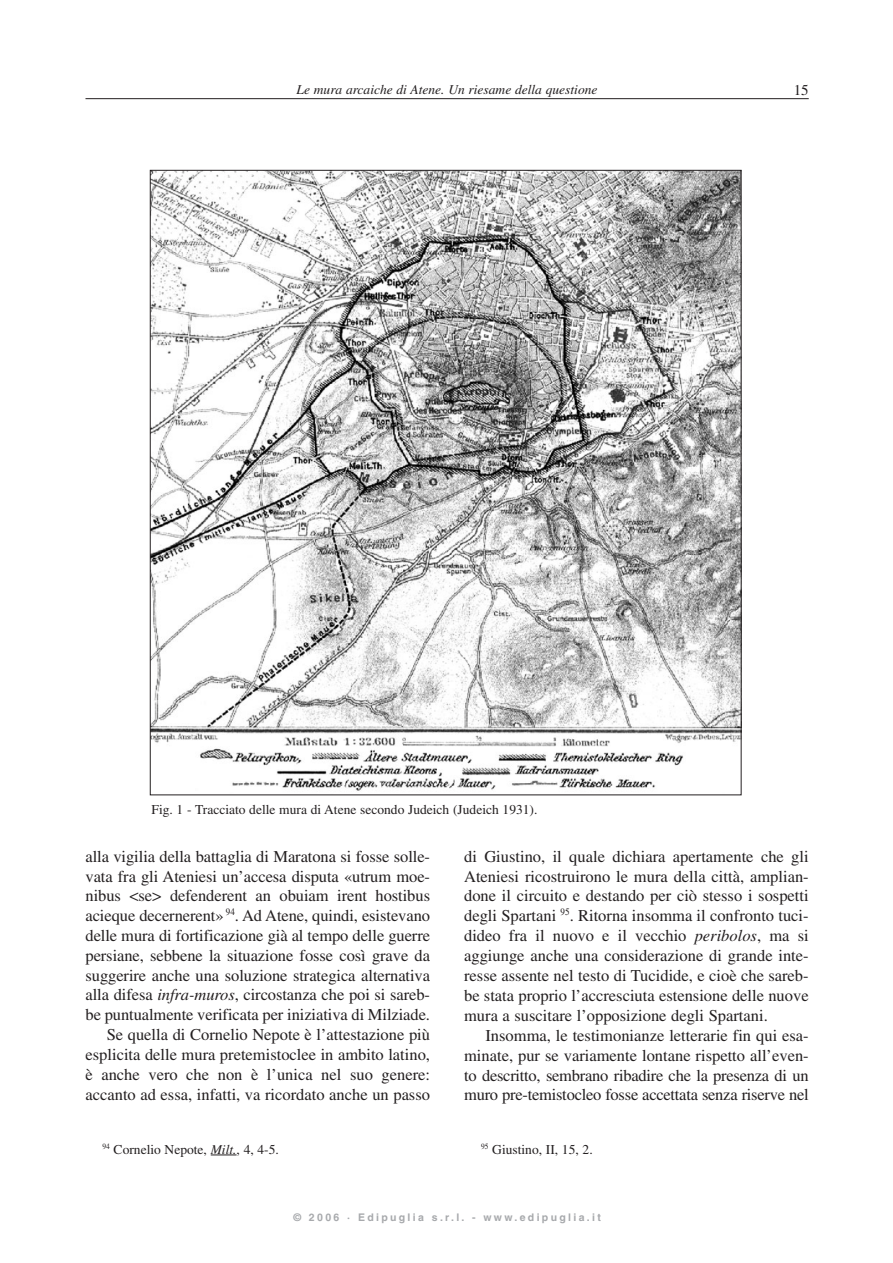
<style>
.page{position:relative;width:893px;height:1263px;background:#fff}
.page>*{position:absolute;margin:0;border:0;box-sizing:border-box;transform-origin:0 0}
.t1{font:16.5px/19.8px "Times";letter-spacing:-.005em;color:#231f20;text-align:justify}
.t2{font:15px "Times";color:#231f20}
.t3{font:13.5px "Times";color:#231f20}
.t4{font:italic 13.5px "Times";color:#231f20}
.t5{font:700 10.5px "Helvetica";letter-spacing:.22em;color:#a7a9ac}
.s1{font-style:italic}
</style>
<div class="page">
<hr style="left:85px;top:98px;width:723px;height:1px;background:#231f20">
<svg style="left:211px;top:1155px;width:25px;height:1px"></svg>
<img style="left:152px;top:172px;width:587px;height:619px">
<p class="t4" style="left:296px;top:85px;width:302px">Le mura arcaiche di Atene. Un riesame della questione</p>
<p class="t2" style="left:793px;top:85px;width:16px">15</p>
<p class="t3" style="left:151px;top:805px;width:387px">Fig. 1 - Tracciato delle mura di Atene secondo Judeich (Judeich 1931).</p>
<p class="t1" style="left:85px;top:848px;width:346px;text-align:right">alla vigilia della battaglia di Maratona si fosse solle&shy;vata fra gli Ateniesi un’accesa disputa «utrum moe&shy;nibus &lt;se&gt; defenderent an obuiam irent hostibus acieque decernerent» <sup>94</sup>. Ad Atene, quindi, esistevano delle mura di fortificazione già al tempo delle guerre persiane, sebbene la situazione fosse così grave da suggerire anche una soluzione strategica alternativa alla difesa <span class="s1">infra-muros</span>, circostanza che poi si sareb&shy;be puntualmente verificata per iniziativa di Milziade.<br>Se quella di Cornelio Nepote è l’attestazione più esplicita delle mura pretemistoclee in ambito latino, è anche vero che non è l’unica nel suo genere: accanto ad essa, infatti, va ricordato anche un passo</p>
<p class="t1" style="left:464px;top:848px;width:346px">di Giustino, il quale dichiara apertamente che gli Ateniesi ricostruirono le mura della città, amplian&shy;done il circuito e destando per ciò stesso i sospetti degli Spartani <sup>95</sup>. Ritorna insomma il confronto tuci&shy;dideo fra il nuovo e il vecchio <span class="s1">peribolos</span>, ma si aggiunge anche una considerazione di grande inte&shy;resse assente nel testo di Tucidide, e cioè che sareb&shy;be stata proprio l’accresciuta estensione delle nuove mura a suscitare l’opposizione degli Spartani.</p>
<p class="t1" style="left:464px;top:1027px;width:346px;text-indent:21px">Insomma, le testimonianze letterarie fin qui esa&shy;minate, pur se variamente lontane rispetto all’even&shy;to descritto, sembrano ribadire che la presenza di un muro pre-temistocleo fosse accettata senza riserve nel</p>
<p class="t3" style="left:102px;top:1144px;width:178px"><sup>94</sup> Cornelio Nepote, <span class="s1">Milt.</span>, 4, 4-5.</p>
<p class="t3" style="left:481px;top:1144px;width:113px"><sup>95</sup> Giustino, II, 15, 2.</p>
<p class="t5" style="left:293px;top:1213px;width:309px">© 2006 · Edipuglia s.r.l. - www.edipuglia.it</p>
</div>
